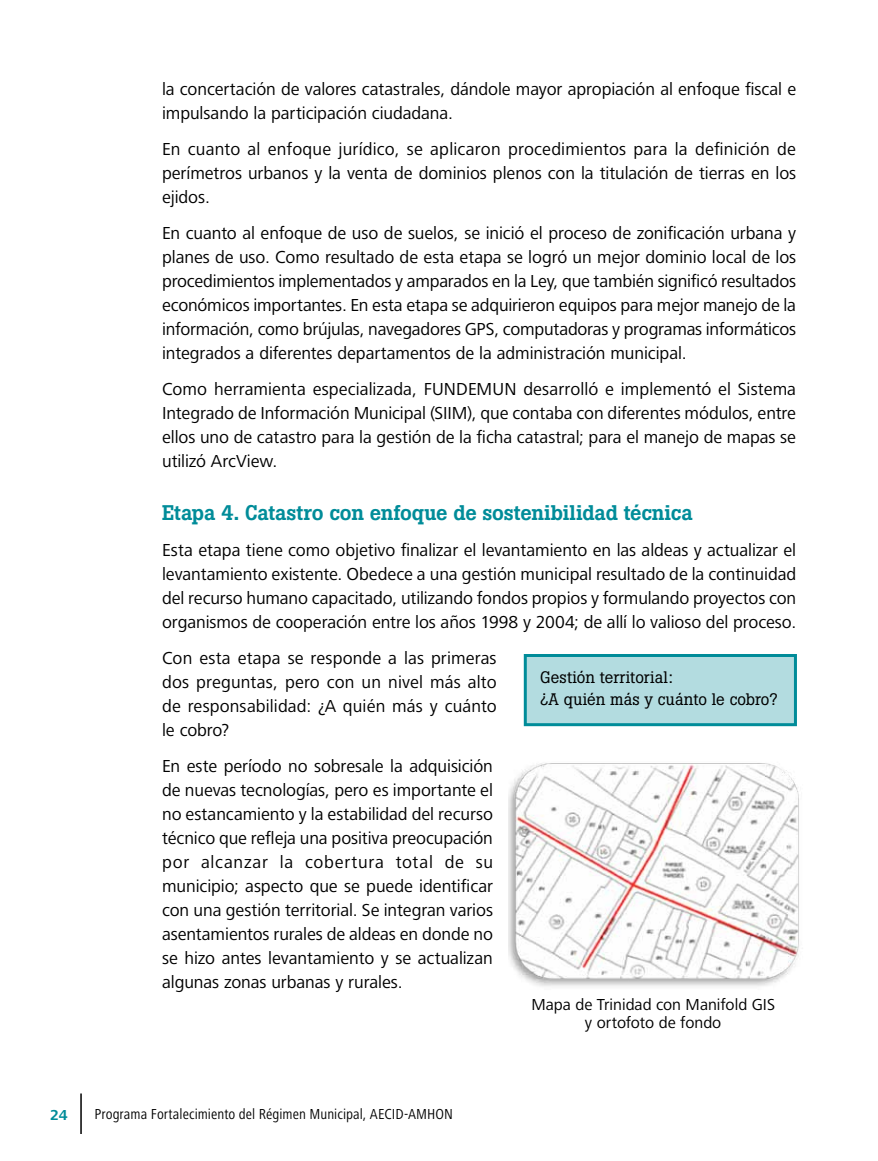
<style>
.page{position:relative;width:878px;height:1161px;background:#fff}
.page>*{position:absolute;margin:0;border:0;box-sizing:border-box;transform-origin:0 0}
.t1{font:500 21px "Boton";letter-spacing:-.01em;color:#008c99}
.t2{font:18px/24px "Frutiger Next LT";letter-spacing:-.005em;color:#000;text-align:justify}
.t3{font:16.5px/22.5px "Boton";letter-spacing:.005em;color:#000}
.t4{font:16.5px/18.1px "Frutiger Next LT";color:#000;text-align:center}
.t5{font:condensed 15px "Frutiger Next LT";color:#000}
.t6{font:700 15px "Frutiger Next LT";color:#008c99}
</style>
<div class="page">
<hr style="left:80px;top:1094px;width:2px;height:40px;background:#000">
<div style="left:525px;top:656px;width:270px;height:69px;background:#b3dce0"></div>
<div style="left:524px;top:654px;width:272px;height:72px;border:3px solid #008c99"></div>
<img style="left:508px;top:763px;width:291px;height:223px">
<p class="t2" style="left:162px;top:77px;width:635px">la concertación de valores catastrales, dándole mayor apropiación al enfoque fiscal e impulsando la participación ciudadana.</p>
<p class="t2" style="left:162px;top:137px;width:635px">En cuanto al enfoque jurídico, se aplicaron procedimientos para la definición de perímetros urbanos y la venta de dominios plenos con la titulación de tierras en los ejidos.</p>
<p class="t2" style="left:162px;top:221px;width:635px">En cuanto al enfoque de uso de suelos, se inició el proceso de zonificación urbana y planes de uso. Como resultado de esta etapa se logró un mejor dominio local de los procedimientos implementados y amparados en la Ley, que también significó resultados económicos importantes. En esta etapa se adquirieron equipos para mejor manejo de la información, como brújulas, navegadores GPS, computadoras y programas informáticos integrados a diferentes departamentos de la administración municipal.</p>
<p class="t2" style="left:162px;top:377px;width:635px">Como herramienta especializada, FUNDEMUN desarrolló e implementó el Sistema Integrado de Información Municipal (SIIM), que contaba con diferentes módulos, entre ellos uno de catastro para la gestión de la ficha catastral; para el manejo de mapas se utilizó ArcView.</p>
<p class="t1" style="left:162px;top:500px;width:532px">Etapa 4. Catastro con enfoque de sostenibilidad técnica</p>
<p class="t2" style="left:162px;top:538px;width:635px">Esta etapa tiene como objetivo finalizar el levantamiento en las aldeas y actualizar el levantamiento existente. Obedece a una gestión municipal resultado de la continuidad del recurso humano capacitado, utilizando fondos propios y formulando proyectos con organismos de cooperación entre los años 1998 y 2004; de allí lo valioso del proceso.</p>
<p class="t2" style="left:162px;top:646px;width:336px">Con esta etapa se responde a las primeras dos preguntas, pero con un nivel más alto de responsabilidad: ¿A quién más y cuánto le cobro?</p>
<p class="t2" style="left:162px;top:754px;width:332px">En este período no sobresale la adquisición de nuevas tecnologías, pero es importante el no estancamiento y la estabilidad del recurso técnico que refleja una positiva preocupación por alcanzar la cobertura total de su municipio; aspecto que se puede identificar con una gestión territorial. Se integran varios asentamientos rurales de aldeas en donde no se hizo antes levantamiento y se actualizan algunas zonas urbanas y rurales.</p>
<p class="t3" style="left:540px;top:666px;width:239px">Gestión territorial:<br>¿A quién más y cuánto le cobro?</p>
<p class="t6" style="left:50px;top:1106px;width:19px">24</p>
<p class="t5" style="left:94px;top:1106px;width:360px">Programa Fortalecimiento del Régimen Municipal, AECID-AMHON</p>
<p class="t4" style="left:531px;top:995px;width:245px">Mapa de Trinidad con Manifold GIS y ortofoto de fondo</p>
</div>
